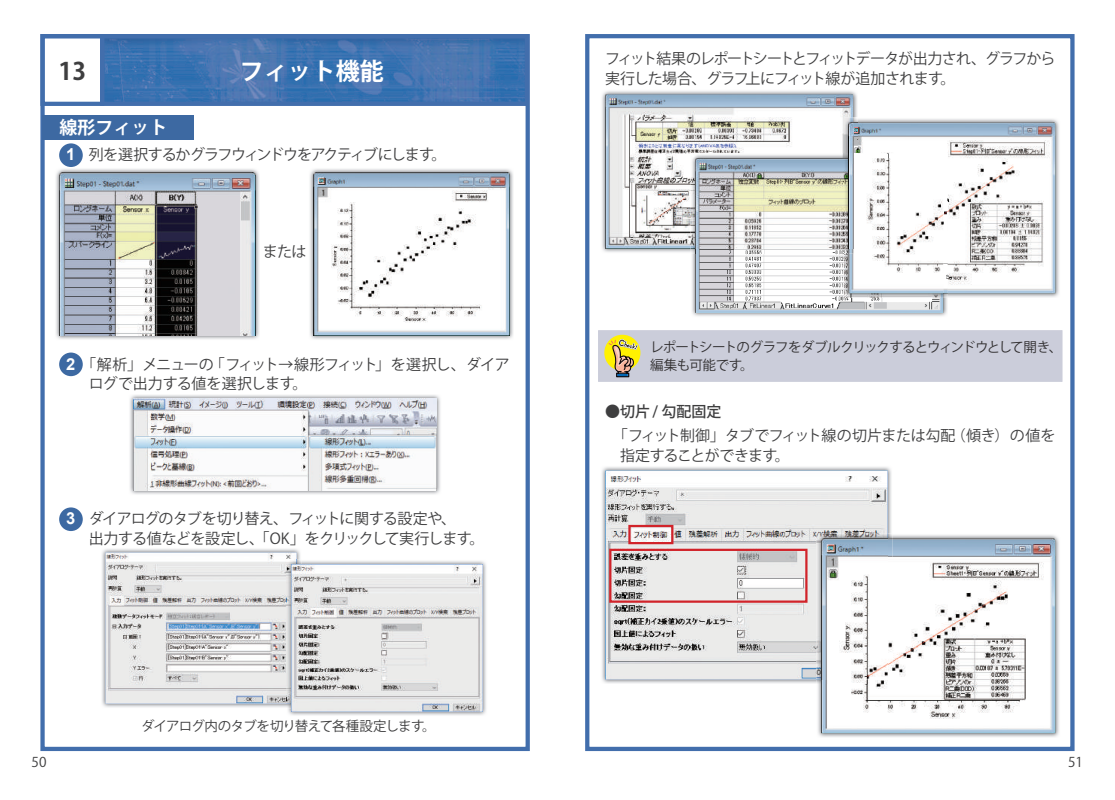
<style>
.page{position:relative;width:1115px;height:800px;background:#fff}
.page>*{position:absolute;margin:0;border:0;box-sizing:border-box;transform-origin:0 0}
.t1{font:700 24px "Koz Go Pr 6 N";color:#fff}
.t2{font:700 24px "Koz Go Pr 6 N";color:#3e3e3f}
.t3{font:700 18px "Koz Go Pr 6 N";color:#fff}
.t4{font:700 16.5px "Arial";color:#fff}
.t5{font:15px/19.5px "Koz Go Pr 6 N";letter-spacing:-.055em;color:#3e3e3f}
.t6{font:15px/19.5px "Koz Go Pr 6 N";letter-spacing:-.03em;color:#3e3e3f}
.t7{font:15px "Koz Go Pr 6 N";letter-spacing:-.075em;color:#3e3e3f}
.t8{font:15px "Koz Go Pr 6 N";letter-spacing:-.08em;color:#3e3e3f}
.t9{font:15px "Koz Go Pr 6 N";letter-spacing:-.015em;color:#3e3e3f}
.t10{font:500 15px "Koz Go Pr 6 N";letter-spacing:-.005em;color:#3e3e3f}
.t11{font:13.5px/18px "Koz Go Pr 6 N";letter-spacing:-.06em;color:#312f30}
.t12{font:13.5px "Koz Go Pr 6 N";letter-spacing:-.045em;color:#3e3e3f}
.s1{font-family:"Arial";font-weight:700;font-size:16.5px;color:#fff}
</style>
<div class="page">
<img style="left:105px;top:39px;width:419px;height:62px">
<div style="left:100px;top:34px;width:429px;height:72px;border:4px solid #426eac"></div>
<div style="left:40px;top:34px;width:489px;height:716px;border:4px solid #426eac"></div>
<div style="left:40px;top:34px;width:64px;height:72px;border:4px solid #426eac"></div>
<div style="left:43px;top:115px;width:151px;height:24px;background:#3d69a2"></div>
<div style="left:598px;top:330px;width:463px;height:51px;background:#cbcdda"></div>
<img style="left:310px;top:169px;width:203px;height:170px">
<img style="left:313px;top:172px;width:196px;height:164px">
<img style="left:56px;top:169px;width:203px;height:170px">
<img style="left:60px;top:172px;width:195px;height:164px">
<img style="left:102px;top:549px;width:198px;height:159px">
<img style="left:105px;top:552px;width:191px;height:151px">
<img style="left:288px;top:561px;width:198px;height:154px">
<img style="left:287px;top:559px;width:14px;height:149px">
<img style="left:287px;top:559px;width:9px;height:144px">
<img style="left:291px;top:564px;width:191px;height:147px">
<svg style="left:604px;top:334px;width:36px;height:37px"></svg>
<svg style="left:607px;top:338px;width:31px;height:39px"></svg>
<img style="left:130px;top:395px;width:310px;height:99px">
<img style="left:133px;top:399px;width:304px;height:91px">
<img style="left:602px;top:91px;width:255px;height:161px">
<img style="left:605px;top:94px;width:247px;height:155px">
<img style="left:692px;top:253px;width:255px;height:63px">
<svg style="left:690px;top:249px;width:5px;height:4px"></svg>
<img style="left:690px;top:153px;width:153px;height:96px">
<img style="left:695px;top:253px;width:247px;height:60px">
<img style="left:695px;top:158px;width:148px;height:95px">
<img style="left:857px;top:119px;width:202px;height:179px">
<svg style="left:852px;top:118px;width:5px;height:4px"></svg>
<img style="left:843px;top:118px;width:9px;height:35px">
<svg style="left:942px;top:293px;width:5px;height:5px"></svg>
<img style="left:843px;top:253px;width:99px;height:45px">
<svg style="left:843px;top:249px;width:5px;height:4px"></svg>
<img style="left:843px;top:158px;width:5px;height:91px">
<img style="left:857px;top:122px;width:197px;height:171px">
<img style="left:848px;top:122px;width:9px;height:31px">
<img style="left:857px;top:153px;width:90px;height:140px">
<svg style="left:843px;top:153px;width:14px;height:5px"></svg>
<img style="left:848px;top:158px;width:94px;height:135px">
<img style="left:848px;top:158px;width:9px;height:95px">
<img style="left:602px;top:467px;width:290px;height:216px">
<img style="left:605px;top:470px;width:282px;height:209px">
<img style="left:817px;top:535px;width:242px;height:202px">
<img style="left:816px;top:533px;width:71px;height:146px">
<img style="left:820px;top:538px;width:234px;height:195px">
<img style="left:820px;top:538px;width:72px;height:145px">
<img style="left:820px;top:538px;width:67px;height:141px">
<div style="left:585px;top:34px;width:489px;height:716px;border:4px solid #426eac"></div>
<div style="left:59px;top:143px;width:24px;height:24px;background:#3d69a2;border-radius:50%"></div>
<div style="left:59px;top:352px;width:24px;height:24px;background:#3d69a2;border-radius:50%"></div>
<div style="left:59px;top:507px;width:24px;height:24px;background:#3d69a2;border-radius:50%"></div>
<div style="left:609px;top:548px;width:198px;height:54px;border:2px solid #d1232a"></div>
<div style="left:628px;top:524px;width:45px;height:20px;border:2px solid #d1232a"></div>
<h1 class="t2" style="left:59px;top:57px;width:29px">13</h1>
<h1 class="t1" style="left:239px;top:57px;width:145px">フィット機能</h1>
<p class="t3" style="left:60px;top:117px;width:110px">線形フィット</p>
<p class="t8" style="left:89px;top:146px;width:359px">列を選択するかグラフウィンドウをアクティブにします。</p>
<p class="t4" style="left:66px;top:143px;width:11px">1</p>
<p class="t5" style="left:263px;top:242px;width:45px">または</p>
<p class="t7" style="left:66px;top:355px;width:445px"><span class="s1">2</span> 「解析」メニューの「フィット→線形フィット」を選択し、ダイア</p>
<p class="t9" style="left:89px;top:375px;width:220px">ログで出力する値を選択します。</p>
<p class="t4" style="left:66px;top:507px;width:11px">3</p>
<p class="t5" style="left:89px;top:509px;width:397px">ダイアログのタブを切り替え、フィットに関する設定や、<br>出力する値などを設定し、「OK」をクリックして実行します。</p>
<p class="t12" style="left:141px;top:718px;width:296px">ダイアログ内のタブを切り替えて各種設定します。</p>
<p class="t5" style="left:605px;top:49px;width:452px">フィット結果のレポートシートとフィットデータが出力され、グラフから実行した場合、グラフ上にフィット線が追加されます。</p>
<p class="t11" style="left:649px;top:338px;width:413px">レポートシートのグラフをダブルクリックするとウィンドウとして開き、編集も可能です。</p>
<p class="t10" style="left:605px;top:403px;width:118px">●切片 / 勾配固定</p>
<p class="t6" style="left:620px;top:426px;width:436px;text-indent:-8px">「フィット制御」タブでフィット線の切片または勾配（傾き）の値を指定することができます。</p>
<p class="t12" style="left:32px;top:754px;width:16px">50</p>
<p class="t12" style="left:1067px;top:754px;width:16px">51</p>
</div>
